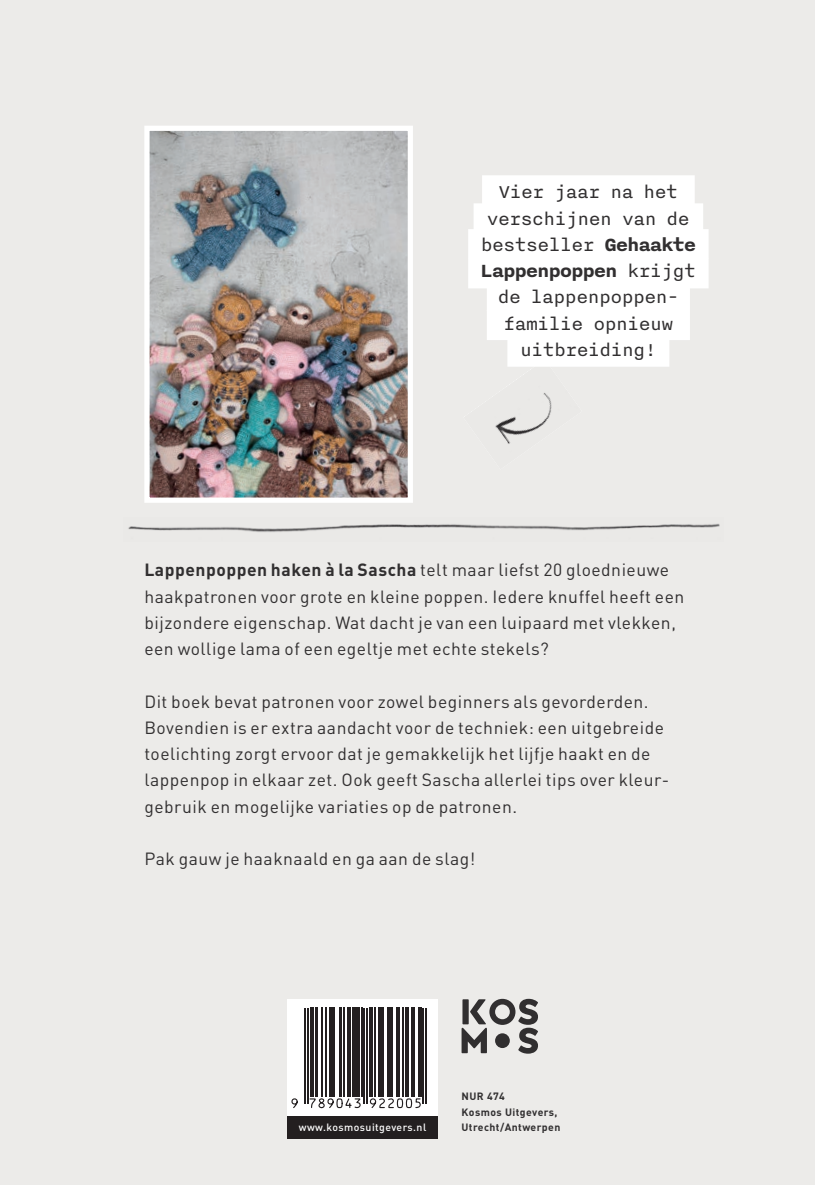
<style>
.page{position:relative;width:815px;height:1185px;background:#fff}
.page>*{position:absolute;margin:0;border:0;box-sizing:border-box;transform-origin:0 0}
.t1{font:21px/26.2px "Nitti";letter-spacing:-.06em;color:#312f30;text-align:center}
.t2{font:17.5px/26.2px "DIN Pro";letter-spacing:.03em;color:#312f30}
.t3{font:700 10.5px/15.8px "DIN Pro";letter-spacing:.04em;color:#312f30}
.t4{font:500 10.5px "DIN Pro";letter-spacing:.04em;color:#fff}
.s1{font-weight:700}
</style>
<div class="page">
<div style="left:0;top:0;width:729px;height:1185px;background:#ecebe9"></div>
<div style="left:729px;top:0;width:86px;height:1185px;background:#ecebe9"></div>
<svg style="left:462px;top:999px;width:76px;height:55px;background:#9a9898"></svg>
<div style="left:495px;top:1033px;width:15px;height:15px;background:#312f30;border-radius:50%"></div>
<div style="left:287px;top:1116px;width:151px;height:23px;background:#231f20"></div>
<svg style="left:287px;top:999px;width:151px;height:117px"></svg>
<div style="left:463px;top:359px;width:119px;height:110px;background:#ecebe9"></div>
<div style="left:485px;top:178px;width:207px;height:25px;background:#fff"></div>
<div style="left:476px;top:206px;width:225px;height:25px;background:#fff"></div>
<div style="left:471px;top:232px;width:235px;height:24px;background:#fff"></div>
<div style="left:471px;top:261px;width:235px;height:25px;background:#fff"></div>
<div style="left:489px;top:284px;width:198px;height:24px;background:#fff"></div>
<div style="left:489px;top:313px;width:198px;height:24px;background:#fff"></div>
<div style="left:510px;top:339px;width:157px;height:25px;background:#fff"></div>
<img style="left:150px;top:132px;width:257px;height:365px">
<div style="left:144px;top:126px;width:269px;height:377px;border:5px solid #fff"></div>
<img style="left:124px;top:518px;width:600px;height:23px">
<hr style="left:304px;top:1008px;width:2px;height:95px;background:#231f20">
<hr style="left:307px;top:1008px;width:1px;height:95px;background:#231f20">
<hr style="left:310px;top:1008px;width:3px;height:89px;background:#231f20">
<hr style="left:315px;top:1008px;width:2px;height:89px;background:#231f20">
<hr style="left:321px;top:1008px;width:1px;height:89px;background:#231f20">
<hr style="left:325px;top:1008px;width:1px;height:89px;background:#231f20">
<hr style="left:329px;top:1008px;width:1px;height:89px;background:#231f20">
<hr style="left:331px;top:1008px;width:4px;height:89px;background:#231f20">
<hr style="left:339px;top:1008px;width:3px;height:89px;background:#231f20">
<hr style="left:343px;top:1008px;width:1px;height:89px;background:#231f20">
<hr style="left:347px;top:1008px;width:4px;height:89px;background:#231f20">
<hr style="left:352px;top:1008px;width:1px;height:89px;background:#231f20">
<div style="left:355px;top:1008px;width:5px;height:89px;background:#231f20"></div>
<hr style="left:361px;top:1008px;width:1px;height:89px;background:#231f20">
<hr style="left:364px;top:1008px;width:1px;height:95px;background:#231f20">
<hr style="left:366px;top:1008px;width:1px;height:95px;background:#231f20">
<hr style="left:369px;top:1008px;width:4px;height:89px;background:#231f20">
<hr style="left:374px;top:1008px;width:1px;height:89px;background:#231f20">
<hr style="left:378px;top:1008px;width:2px;height:89px;background:#231f20">
<hr style="left:382px;top:1008px;width:2px;height:89px;background:#231f20">
<hr style="left:387px;top:1008px;width:2px;height:89px;background:#231f20">
<hr style="left:391px;top:1008px;width:2px;height:89px;background:#231f20">
<hr style="left:396px;top:1008px;width:4px;height:89px;background:#231f20">
<hr style="left:402px;top:1008px;width:1px;height:89px;background:#231f20">
<hr style="left:405px;top:1008px;width:4px;height:89px;background:#231f20">
<hr style="left:411px;top:1008px;width:1px;height:89px;background:#231f20">
<hr style="left:414px;top:1008px;width:1px;height:89px;background:#231f20">
<hr style="left:418px;top:1008px;width:3px;height:89px;background:#231f20">
<hr style="left:423px;top:1008px;width:1px;height:95px;background:#231f20">
<hr style="left:425px;top:1008px;width:2px;height:95px;background:#231f20">
<svg style="left:291px;top:1097px;width:130px;height:19px"></svg>
<p class="t1" style="left:480px;top:179px;width:217px">Vier jaar na het verschijnen van de bestseller <span class="s1">Gehaakte<br>Lappenpoppen</span> krijgt de lappenpoppen&shy;familie opnieuw uitbreiding!</p>
<p class="t2" style="left:144px;top:556px;width:541px"><span class="s1">Lappenpoppen haken à la Sascha</span> telt maar liefst 20 gloednieuwe haakpatronen voor grote en kleine poppen. Iedere knuffel heeft een bijzondere eigenschap. Wat dacht je van een luipaard met vlekken, een wollige lama of een egeltje met echte stekels?</p>
<p class="t2" style="left:144px;top:687px;width:527px">Dit boek bevat patronen voor zowel beginners als gevorderden.<br>Bovendien is er extra aandacht voor de techniek: een uitgebreide toelichting zorgt ervoor dat je gemakkelijk het lijfje haakt en de lappenpop in elkaar zet. Ook geeft Sascha allerlei tips over kleur&shy;gebruik en mogelijke variaties op de patronen.</p>
<p class="t2" style="left:144px;top:845px;width:333px">Pak gauw je haaknaald en ga aan de slag!</p>
<p class="t4" style="left:299px;top:1120px;width:129px">www.kosmosuitgevers.nl</p>
<p class="t3" style="left:462px;top:1088px;width:100px">NUR 474<br>Kosmos Uitgevers,<br>Utrecht/Antwerpen</p>
</div>
